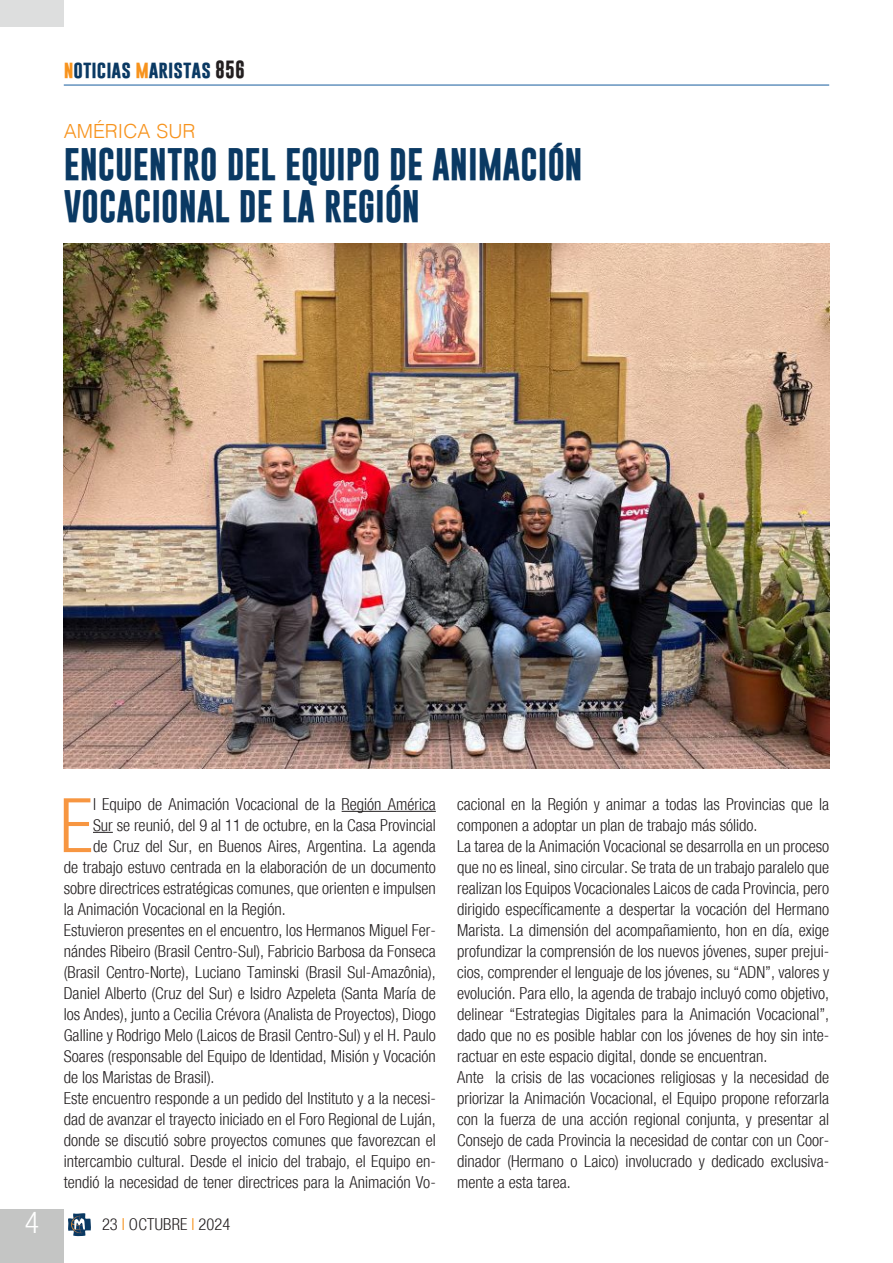
<style>
.page{position:relative;width:893px;height:1263px;background:#fff}
.page>*{position:absolute;margin:0;border:0;box-sizing:border-box;transform-origin:0 0}
.t1{font:300 condensed 75.3px "Helvetica Neue";color:#f79641}
.Titolo{font:700 33px "Gobold";color:#0a3963}
.t2{font:300 condensed 30px "Helvetica Neue";color:#fff}
.Titolo-2{font:300 19.5px "Helvetica";color:#f7931d}
.t3{font:700 18px "Gobold";color:#0a3963}
.t4{font:300 condensed 16.5px/21px "Helvetica Neue";color:#231f20;text-align:justify}
.s1{color:#f7931d}
.s2{color:#231f20}
</style>
<div class="page">
<div style="left:0;top:1209px;width:64px;height:54px;background:#c4c5c4"></div>
<hr style="left:64px;top:85px;width:765px;height:1px;background:#175d9e">
<svg style="left:68px;top:1213px;width:23px;height:23px"></svg>
<div style="left:0;top:0;width:64px;height:27px;background:#dddede"></div>
<hr style="left:342px;top:811px;width:94px;height:1px;background:#231f20">
<svg style="left:93px;top:832px;width:20px;height:1px"></svg>
<img style="left:64px;top:243px;width:765px;height:525px">
<p class="t3" style="left:64px;top:57px;width:183px"><span class="s1">n</span>oticias <span class="s1">m</span>aristas <span class="s2">856</span></p>
<p class="Titolo-2" style="left:64px;top:114px;width:133px">AMÉRICA SUR</p>
<p class="Titolo" style="left:64px;top:143px;width:520px">ENCUENTRO DEL EQUIPO DE ANIMACIÓN</p>
<p class="Titolo" style="left:64px;top:185px;width:358px">VOCACIONAL DE LA REGIÓN</p>
<h3 class="t2" style="left:25px;top:1205px;width:16px">4</h3>
<p class="t1" style="left:60px;top:782px;width:35px">E</p>
<p class="t4" style="left:93px;top:794px;width:344px">l Equipo de Animación Vocacional de la Región América</p>
<p class="t4" style="left:93px;top:815px;width:344px">Sur se reunió, del 9 al 11 de octubre, en la Casa Provincial</p>
<p class="t4" style="left:93px;top:836px;width:344px">de Cruz del Sur, en Buenos Aires, Argentina. La agenda</p>
<p class="t4" style="left:64px;top:857px;width:374px">de trabajo estuvo centrada en la elaboración de un documento</p>
<p class="t4" style="left:64px;top:878px;width:374px">sobre directrices estratégicas comunes, que orienten e impulsen</p>
<p class="t4" style="left:64px;top:899px;width:223px">la Animación Vocacional en la Región.</p>
<p class="t4" style="left:64px;top:920px;width:374px">Estuvieron presentes en el encuentro, los Hermanos Miguel Fer&shy;nándes Ribeiro (Brasil Centro-Sul), Fabricio Barbosa da Fonseca (Brasil Centro-Norte), Luciano Taminski (Brasil Sul-Amazônia), Daniel Alberto (Cruz del Sur) e Isidro Azpeleta (Santa María de los Andes), junto a Cecilia Crévora (Analista de Proyectos), Diogo Galline y Rodrigo Melo (Laicos de Brasil Centro-Sul) y el H. Paulo Soares (responsable del Equipo de Identidad, Misión y Vocación de los Maristas de Brasil).</p>
<p class="t4" style="left:64px;top:1088px;width:374px">Este encuentro responde a un pedido del Instituto y a la necesi&shy;dad de avanzar el trayecto iniciado en el Foro Regional de Luján, donde se discutió sobre proyectos comunes que favorezcan el intercambio cultural. Desde el inicio del trabajo, el Equipo en&shy;tendió la necesidad de tener directrices para la Animación Vo-</p>
<p class="t4" style="left:102px;top:1214px;width:130px">23 <span class="s1">I</span> OCTUBRE <span class="s1">I</span> 2024</p>
<p class="t4" style="left:457px;top:794px;width:373px">cacional en la Región y animar a todas las Provincias que la componen a adoptar un plan de trabajo más sólido.</p>
<p class="t4" style="left:457px;top:836px;width:374px">La tarea de la Animación Vocacional se desarrolla en un proceso que no es lineal, sino circular. Se trata de un trabajo paralelo que realizan los Equipos Vocacionales Laicos de cada Provincia, pero dirigido específicamente a despertar la vocación del Hermano Marista. La dimensión del acompañamiento, hon en día, exige profundizar la comprensión de los nuevos jóvenes, super prejui&shy;cios, comprender el lenguaje de los jóvenes, su “ADN”, valores y evolución. Para ello, la agenda de trabajo incluyó como objetivo, delinear “Estrategias Digitales para la Animación Vocacional”, dado que no es posible hablar con los jóvenes de hoy sin inte&shy;ractuar en este espacio digital, donde se encuentran.</p>
<p class="t4" style="left:457px;top:1067px;width:374px">Ante la crisis de las vocaciones religiosas y la necesidad de priorizar la Animación Vocacional, el Equipo propone reforzarla con la fuerza de una acción regional conjunta, y presentar al Consejo de cada Provincia la necesidad de contar con un Coor&shy;dinador (Hermano o Laico) involucrado y dedicado exclusiva&shy;mente a esta tarea.</p>
</div>
